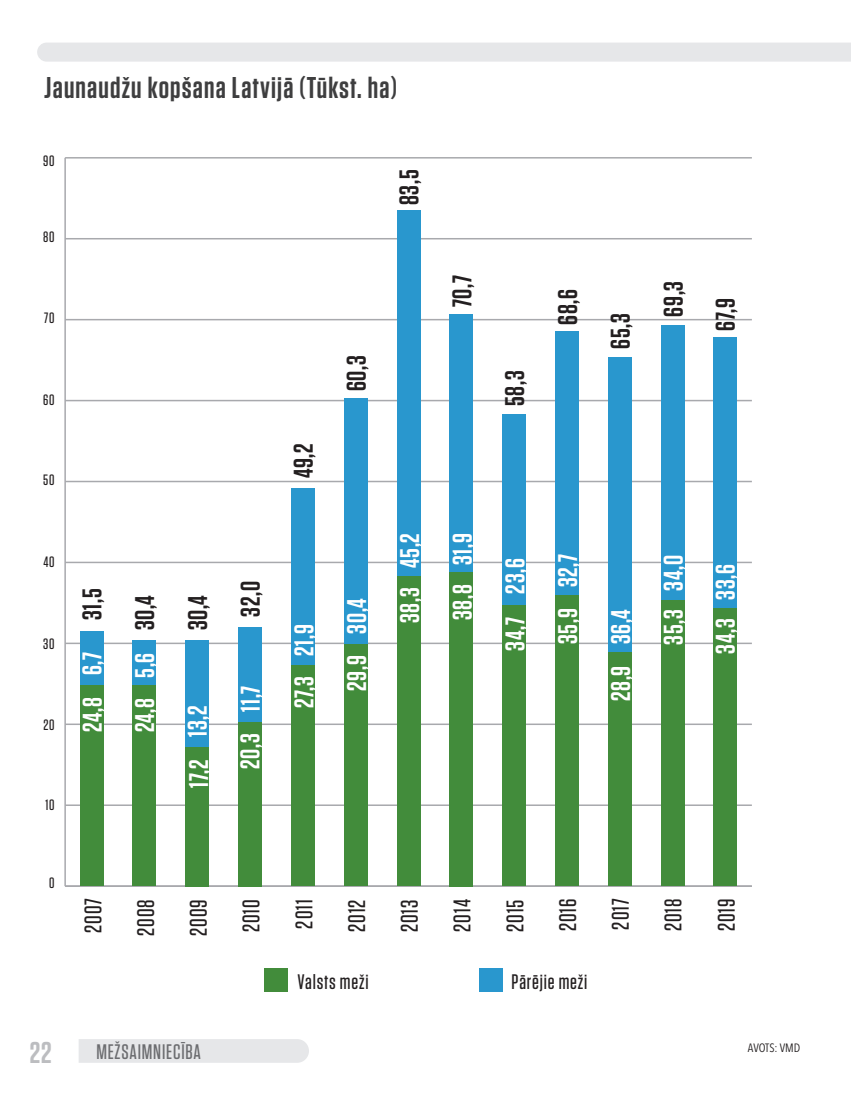
<style>
.page{position:relative;width:851px;height:1106px;background:#fff}
.page>*{position:absolute;margin:0;border:0;box-sizing:border-box;transform-origin:0 0}
.t1{font:600 30px "Tungsten";letter-spacing:.04em;color:#3e3e3f}
.t2{font:600 30px "Tungsten";color:#bcbdc0}
.t3{font:600 27px/52.5px "Tungsten";letter-spacing:.03em;color:#fff}
.t4{font:600 27px/52.2px "Tungsten";letter-spacing:.03em;color:#231f20}
.t5{font:500 24px/52.8px "Tungsten";letter-spacing:.04em;color:#231f20;text-align:center}
.t6{font:500 21px "Tungsten";letter-spacing:.04em;color:#231f20}
.t7{font:500 21px "Tungsten";letter-spacing:.04em;color:#6c6d70}
.t8{font:500 15px "Tungsten";letter-spacing:.04em;color:#231f20}
.t9{font:condensed 12px "Avenir Next LT Pro";letter-spacing:-.005em;color:#231f20}
</style>
<div class="page">
<div style="left:79px;top:1039px;width:230px;height:23px;background:#e6e7e9"></div>
<div style="left:37px;top:43px;width:813px;height:19px;background:#e6e7e9"></div>
<hr style="left:64px;top:158px;width:2px;height:728px;background:#a8a9ad">
<hr style="left:65px;top:885px;width:686px;height:2px;background:#a8a9ad">
<hr style="left:65px;top:804px;width:686px;height:2px;background:#a8a9ad">
<hr style="left:65px;top:723px;width:686px;height:2px;background:#a8a9ad">
<hr style="left:65px;top:642px;width:686px;height:2px;background:#a8a9ad">
<hr style="left:65px;top:561px;width:686px;height:2px;background:#a8a9ad">
<hr style="left:65px;top:481px;width:686px;height:1px;background:#a8a9ad">
<hr style="left:65px;top:400px;width:686px;height:1px;background:#a8a9ad">
<hr style="left:65px;top:319px;width:686px;height:1px;background:#a8a9ad">
<hr style="left:65px;top:238px;width:686px;height:1px;background:#a8a9ad">
<hr style="left:65px;top:157px;width:686px;height:1px;background:#a8a9ad">
<div style="left:80px;top:631px;width:23px;height:54px;background:#2997ce"></div>
<div style="left:132px;top:640px;width:24px;height:45px;background:#2997ce"></div>
<div style="left:185px;top:640px;width:24px;height:107px;background:#2997ce"></div>
<div style="left:238px;top:627px;width:24px;height:95px;background:#2997ce"></div>
<div style="left:291px;top:488px;width:24px;height:177px;background:#2997ce"></div>
<div style="left:344px;top:398px;width:23px;height:246px;background:#2997ce"></div>
<div style="left:396px;top:210px;width:24px;height:366px;background:#2997ce"></div>
<div style="left:449px;top:314px;width:24px;height:258px;background:#2997ce"></div>
<div style="left:502px;top:414px;width:24px;height:191px;background:#2997ce"></div>
<div style="left:555px;top:331px;width:23px;height:264px;background:#2997ce"></div>
<div style="left:608px;top:358px;width:23px;height:294px;background:#2997ce"></div>
<div style="left:660px;top:325px;width:24px;height:275px;background:#2997ce"></div>
<div style="left:713px;top:337px;width:24px;height:271px;background:#2997ce"></div>
<div style="left:80px;top:685px;width:23px;height:201px;background:#428c3b"></div>
<div style="left:132px;top:685px;width:24px;height:201px;background:#428c3b"></div>
<div style="left:185px;top:747px;width:24px;height:139px;background:#428c3b"></div>
<div style="left:238px;top:722px;width:24px;height:164px;background:#428c3b"></div>
<div style="left:291px;top:665px;width:24px;height:221px;background:#428c3b"></div>
<div style="left:344px;top:644px;width:23px;height:242px;background:#428c3b"></div>
<div style="left:396px;top:576px;width:24px;height:310px;background:#428c3b"></div>
<div style="left:449px;top:572px;width:24px;height:314px;background:#428c3b"></div>
<div style="left:502px;top:605px;width:24px;height:281px;background:#428c3b"></div>
<div style="left:555px;top:595px;width:23px;height:291px;background:#428c3b"></div>
<div style="left:608px;top:652px;width:23px;height:234px;background:#428c3b"></div>
<div style="left:660px;top:600px;width:24px;height:286px;background:#428c3b"></div>
<div style="left:713px;top:608px;width:24px;height:278px;background:#428c3b"></div>
<div style="left:265px;top:968px;width:23px;height:23px;background:#428c3b"></div>
<div style="left:479px;top:968px;width:23px;height:23px;background:#2997ce"></div>
<p class="t1" style="left:44px;top:71px;width:354px">Jaunaudžu kopšana Latvijā (Tūkst. ha)</p>
<p class="t8" style="left:43px;top:153px;width:13px">90</p>
<p class="t8" style="left:43px;top:229px;width:13px">80</p>
<p class="t8" style="left:44px;top:310px;width:12px">70</p>
<p class="t8" style="left:43px;top:392px;width:13px">60</p>
<p class="t8" style="left:43px;top:472px;width:13px">50</p>
<p class="t8" style="left:43px;top:554px;width:12px">40</p>
<p class="t8" style="left:43px;top:635px;width:13px">30</p>
<p class="t8" style="left:43px;top:716px;width:13px">20</p>
<p class="t8" style="left:45px;top:796px;width:10px">10</p>
<p class="t8" style="left:49px;top:875px;width:7px">0</p>
<p class="t4" style="left:66px;top:620px;width:33px;rotate:-90deg">31,5</p>
<p class="t3" style="left:66px;top:675px;width:25px;rotate:-90deg">6,7</p>
<p class="t3" style="left:67px;top:731px;width:36px;rotate:-90deg">24,8</p>
<p class="t4" style="left:119px;top:630px;width:37px;rotate:-90deg">30,4<br>30,4</p>
<p class="t3" style="left:119px;top:678px;width:27px;rotate:-90deg">5,6</p>
<p class="t3" style="left:119px;top:737px;width:41px;rotate:-90deg">24,8<br>13,2</p>
<p class="t3" style="left:173px;top:787px;width:30px;rotate:-90deg">17,2</p>
<p class="t4" style="left:225px;top:617px;width:37px;rotate:-90deg">32,0</p>
<p class="t3" style="left:224px;top:711px;width:27px;rotate:-90deg">11,7</p>
<p class="t3" style="left:224px;top:769px;width:37px;rotate:-90deg">20,3</p>
<p class="t4" style="left:383px;top:205px;width:37px;rotate:-90deg">83,5</p>
<p class="t4" style="left:278px;top:478px;width:37px;rotate:-90deg">49,2</p>
<p class="t4" style="left:330px;top:391px;width:38px;rotate:-90deg">60,3</p>
<p class="t3" style="left:278px;top:656px;width:33px;rotate:-90deg">21,9</p>
<p class="t3" style="left:278px;top:708px;width:33px;rotate:-90deg">27,3</p>
<p class="t3" style="left:331px;top:634px;width:37px;rotate:-90deg">30,4</p>
<p class="t3" style="left:331px;top:691px;width:37px;rotate:-90deg">29,9</p>
<p class="t3" style="left:384px;top:568px;width:37px;rotate:-90deg">45,2</p>
<p class="t3" style="left:384px;top:623px;width:37px;rotate:-90deg">38,3</p>
<p class="t4" style="left:436px;top:307px;width:34px;rotate:-90deg">70,7</p>
<p class="t4" style="left:489px;top:406px;width:37px;rotate:-90deg">58,3</p>
<p class="t3" style="left:436px;top:565px;width:33px;rotate:-90deg">31,9</p>
<p class="t3" style="left:436px;top:593px;width:37px;text-indent:-26px;rotate:-90deg">38,8<br>23,6</p>
<p class="t3" style="left:489px;top:650px;width:35px;rotate:-90deg">34,7</p>
<p class="t4" style="left:542px;top:325px;width:38px;rotate:-90deg">68,6</p>
<p class="t3" style="left:542px;top:587px;width:35px;rotate:-90deg">32,7</p>
<p class="t3" style="left:542px;top:644px;width:37px;rotate:-90deg">35,9</p>
<p class="t4" style="left:595px;top:349px;width:37px;rotate:-90deg">65,3</p>
<p class="t3" style="left:595px;top:644px;width:36px;rotate:-90deg">36,4</p>
<p class="t3" style="left:595px;top:701px;width:37px;rotate:-90deg">28,9</p>
<p class="t5" style="left:67px;top:936px;width:40px;rotate:-90deg">2007<br>2008<br>2009<br>2010<br>2011<br>2012<br>2013<br>2014<br>2015</p>
<p class="t5" style="left:541px;top:931px;width:34px;text-align:left;rotate:-90deg">2016<br>2017</p>
<p class="t6" style="left:297px;top:971px;width:73px">Valsts meži</p>
<p class="t6" style="left:511px;top:971px;width:77px">Pārējie meži</p>
<p class="t4" style="left:647px;top:331px;width:52px;text-indent:14px;rotate:-90deg">69,3<br>67,9</p>
<p class="t3" style="left:647px;top:591px;width:37px;rotate:-90deg">34,0</p>
<p class="t3" style="left:647px;top:645px;width:37px;rotate:-90deg">35,3</p>
<p class="t3" style="left:699px;top:600px;width:37px;rotate:-90deg">33,6</p>
<p class="t3" style="left:699px;top:654px;width:37px;rotate:-90deg">34,3</p>
<p class="t5" style="left:647px;top:931px;width:34px;rotate:-90deg">2018</p>
<p class="t5" style="left:700px;top:931px;width:34px;rotate:-90deg">2019</p>
<p class="t2" style="left:30px;top:1036px;width:23px">22</p>
<p class="t7" style="left:96px;top:1040px;width:106px">MEŽSAIMNIECĪBA</p>
<p class="t9" style="left:747px;top:1040px;width:54px">AVOTS: VMD</p>
</div>
